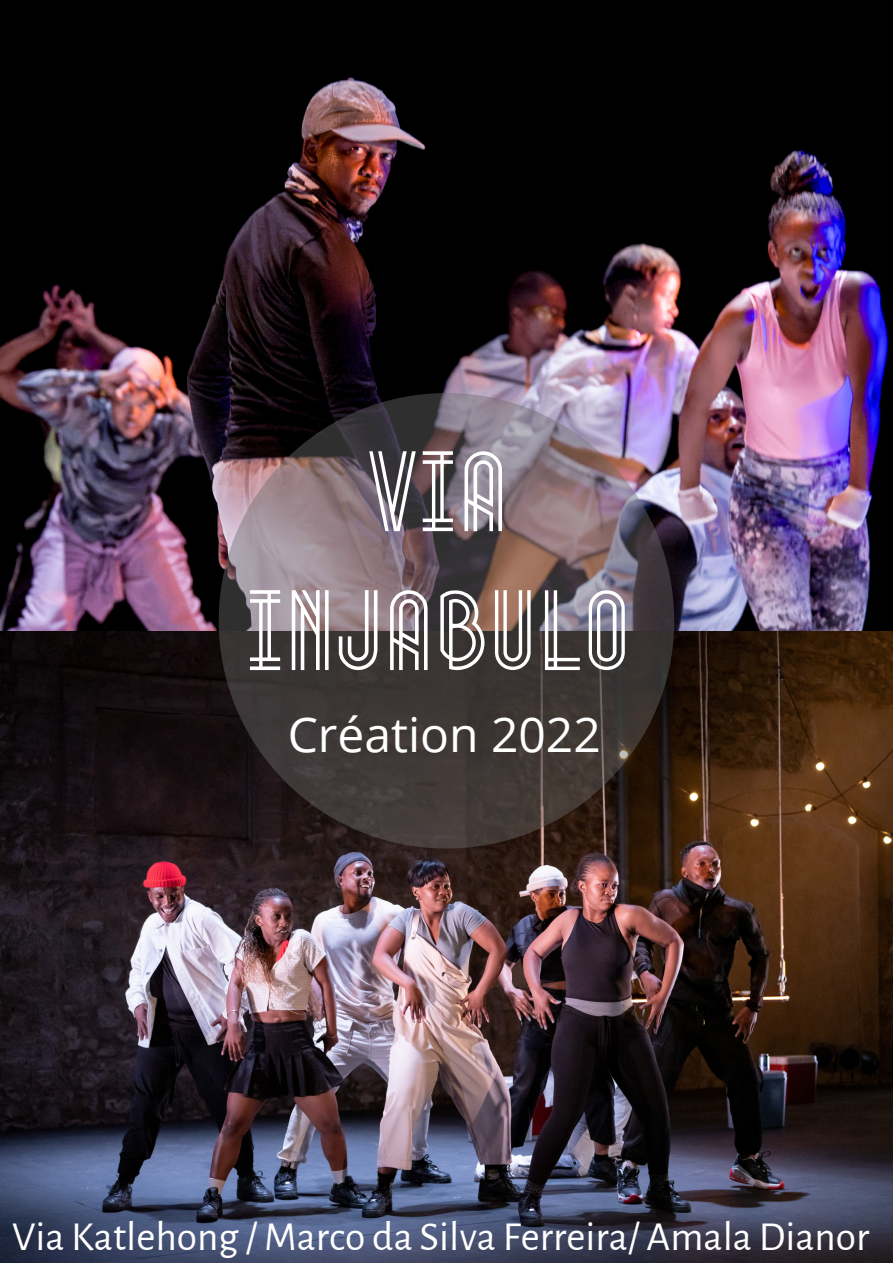
<style>
.page{position:relative;width:893px;height:1264px;background:#fff}
.page>*{position:absolute;margin:0;border:0;box-sizing:border-box;transform-origin:0 0}
.t1{font:99.9px/138.9px "Metropolis 1920";color:#fff;text-align:center}
.t2{font:48px "Open Sans";color:#fff}
.t3{font:41.25px "Alegreya Sans";color:#fff}
</style>
<div class="page">
<img style="left:0;top:0;width:892px;height:1262px">
<svg style="left:219px;top:393px;width:455px;height:455px;background:#5c5154"></svg>
<h1 class="t1" style="left:251px;top:436px;width:388px">VIA<br>INJABULO</h1>
<p class="t2" style="left:288px;top:701px;width:314px">Création 2022</p>
<p class="t3" style="left:12px;top:1212px;width:858px">Via Katlehong / Marco da Silva Ferreira/ Amala Dianor</p>
</div>
